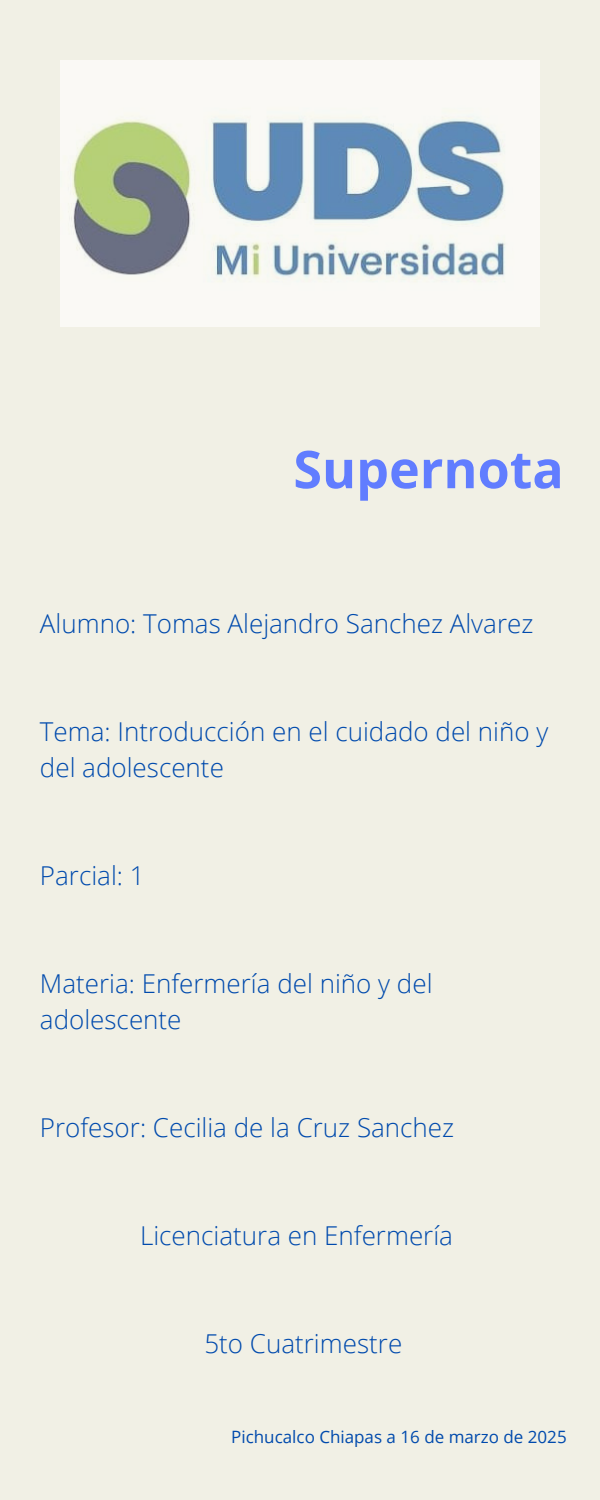
<style>
.page{position:relative;width:600px;height:1500px;background:#f1f0e5}
.page>*{position:absolute;margin:0;border:0;box-sizing:border-box;transform-origin:0 0}
.t1{font:700 52px "Open Sans";color:#617dff}
.t2{font:300 26px/36px "Open Sans";color:#004aad}
.t3{font:17px "Open Sans";color:#004aad}
</style>
<div class="page">
<img style="left:60px;top:60px;width:480px;height:267px">
<p class="t1" style="left:293px;top:433px;width:272px">Supernota</p>
<h1 class="t2" style="left:40px;top:605px;width:495px">Alumno: Tomas Alejandro Sanchez Alvarez</h1>
<h2 class="t2" style="left:40px;top:713px;width:510px">Tema: Introducción en el cuidado del niño y del adolescente</h2>
<h2 class="t2" style="left:40px;top:857px;width:106px">Parcial: 1</h2>
<h2 class="t2" style="left:40px;top:965px;width:394px">Materia: Enfermería del niño y del adolescente</h2>
<h2 class="t2" style="left:40px;top:1109px;width:416px">Profesor: Cecilia de la Cruz Sanchez</h2>
<h2 class="t2" style="left:140px;top:1217px;width:314px">Licenciatura en Enfermería</h2>
<h2 class="t2" style="left:204px;top:1325px;width:199px">5to Cuatrimestre</h2>
<h2 class="t3" style="left:231px;top:1425px;width:337px">Pichucalco Chiapas a 16 de marzo de 2025</h2>
</div>
